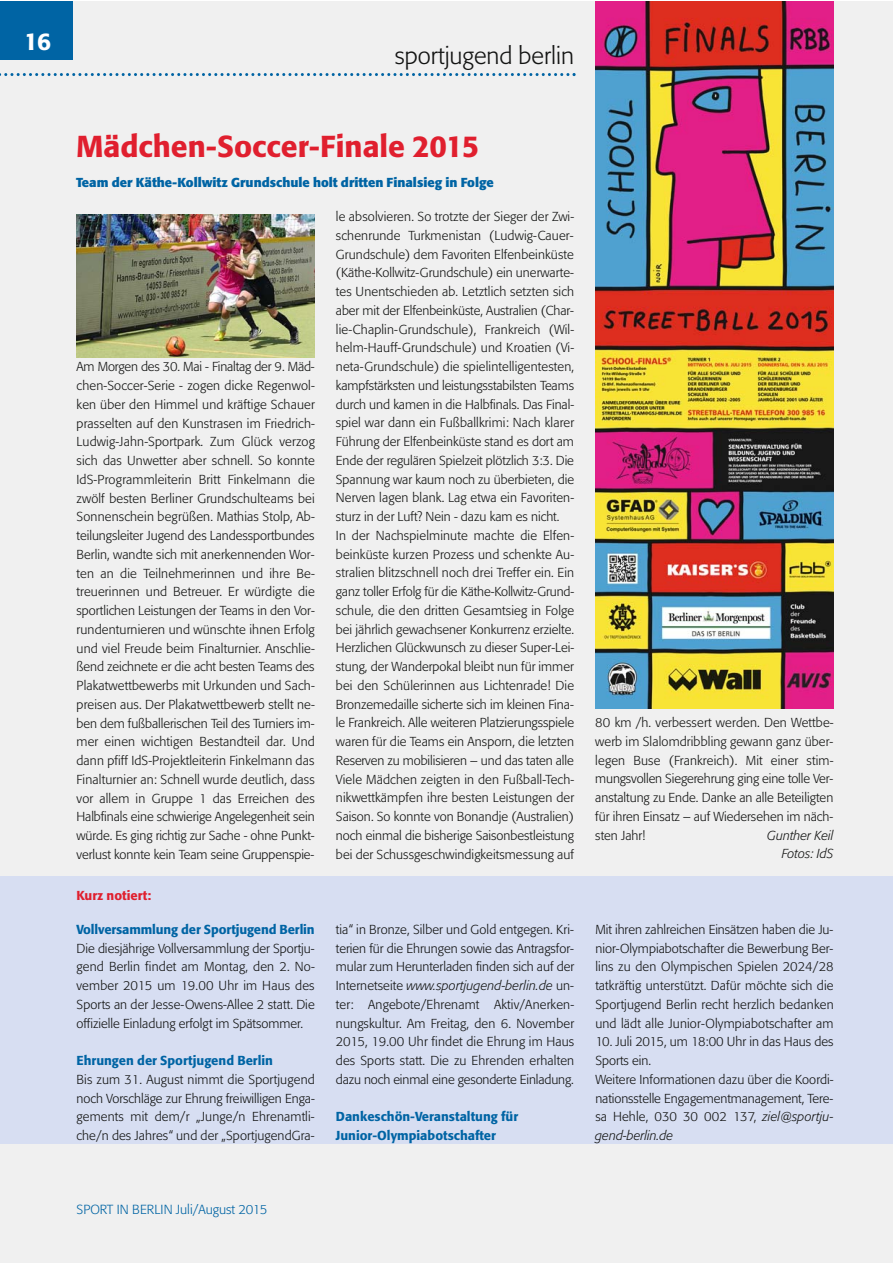
<style>
.page{position:relative;width:893px;height:1263px;background:#fff}
.page>*{position:absolute;margin:0;border:0;box-sizing:border-box;transform-origin:0 0}
.t1{font:500 30px "Formata";color:#e01f2e}
.t2{font:300 24px "Formata";color:#131413}
.t3{font:500 24px "Formata";color:#fff}
.t4{font:300 13.05px "Formata";color:#0064a4}
.t5{font:300 12.9px/18.8px "Formata";color:#131413;text-align:justify}
.t6{font:500 12.9px/18.8px "Formata";color:#0064a4}
.t7{font:700 12.9px "Formata";color:#0064a4}
.t8{font:italic 300 12.9px/18.8px "Formata";color:#131413;text-align:right}
.t9{font:500 12.9px "Formata";color:#e01f2e}
.s1{font-style:italic}
</style>
<div class="page">
<div style="left:0;top:1px;width:892px;height:1262px;background:#f0f0f0"></div>
<div style="left:0;top:1px;width:72px;height:59px;background:#0064a4"></div>
<svg style="left:0;top:73px;width:576px;height:3px"></svg>
<div style="left:0;top:876px;width:892px;height:268px;background:#d7def2"></div>
<img style="left:595px;top:1px;width:238px;height:707px">
<img style="left:77px;top:214px;width:238px;height:144px">
<h2 class="t3" style="left:24px;top:27px;width:28px">16</h2>
<h2 class="t2" style="left:395px;top:41px;width:181px">sportjugend berlin</h2>
<h1 class="t1" style="left:76px;top:128px;width:405px">Mädchen-Soccer-Finale 2015</h1>
<p class="t7" style="left:76px;top:174px;width:419px">Team der Käthe-Kollwitz Grundschule holt dritten Finalsieg in Folge</p>
<p class="t5" style="left:77px;top:358px;width:240px">Am Morgen des 30. Mai - Finaltag der 9. Mäd&shy;chen-Soccer-Serie - zogen dicke Regenwol&shy;ken über den Himmel und kräftige Schauer prasselten auf den Kunstrasen im Friedrich-Ludwig-Jahn-Sportpark. Zum Glück verzog sich das Unwetter aber schnell. So konnte IdS-Programmleiterin Britt Finkelmann die zwölf besten Berliner Grundschulteams bei Sonnenschein begrüßen. Mathias Stolp, Ab&shy;teilungsleiter Jugend des Landessportbundes Berlin, wandte sich mit anerkennenden Wor&shy;ten an die Teilnehmerinnen und ihre Be&shy;treuerinnen und Betreuer. Er würdigte die sportlichen Leistungen der Teams in den Vor&shy;rundenturnieren und wünschte ihnen Erfolg und viel Freude beim Finalturnier. Anschlie&shy;ßend zeichnete er die acht besten Teams des Plakatwettbewerbs mit Urkunden und Sach&shy;preisen aus. Der Plakatwettbewerb stellt ne&shy;ben dem fußballerischen Teil des Turniers im&shy;mer einen wichtigen Bestandteil dar. Und dann pfiff IdS-Projektleiterin Finkelmann das Finalturnier an: Schnell wurde deutlich, dass vor allem in Gruppe 1 das Erreichen des Halbfinals eine schwierige Angelegenheit sein würde. Es ging richtig zur Sache - ohne Punkt&shy;verlust konnte kein Team seine Gruppenspie-</p>
<p class="t9" style="left:77px;top:887px;width:76px">Kurz notiert:</p>
<p class="t6" style="left:77px;top:920px;width:240px">Vollversammlung der Sportjugend Berlin</p>
<p class="t5" style="left:77px;top:939px;width:240px">Die diesjährige Vollversammlung der Sportju&shy;gend Berlin findet am Montag, den 2. No&shy;vember 2015 um 19.00 Uhr im Haus des Sports an der Jesse-Owens-Allee 2 statt. Die offizielle Einladung erfolgt im Spätsommer.</p>
<p class="t6" style="left:77px;top:1051px;width:198px">Ehrungen der Sportjugend Berlin</p>
<p class="t5" style="left:76px;top:1070px;width:240px">Bis zum 31. August nimmt die Sportjugend noch Vorschläge zur Ehrung freiwilligen Enga&shy;gements mit dem/r „Junge/n Ehrenamtli&shy;che/n des Jahres“ und der „SportjugendGra-</p>
<p class="t5" style="left:336px;top:207px;width:240px;text-align:left">le absolvieren. So trotzte der Sieger der Zwi&shy;schenrunde Turkmenistan (Ludwig-Cauer-Grundschule) dem Favoriten Elfenbeinküste (Käthe-Kollwitz-Grundschule) ein unerwarte&shy;tes Unentschieden ab. Letztlich setzten sich aber mit der Elfenbeinküste, Australien (Char&shy;lie-Chaplin-Grundschule), Frankreich (Wil&shy;helm-Hauff-Grundschule) und Kroatien (Vi&shy;neta-Grundschule) die spielintelligentesten, kampfstärksten und leistungsstabilsten Teams durch und kamen in die Halbfinals. Das Final&shy;spiel war dann ein Fußballkrimi: Nach klarer Führung der Elfenbeinküste stand es dort am Ende der regulären Spielzeit plötzlich 3:3. Die Spannung war kaum noch zu überbieten, die Nerven lagen blank. Lag etwa ein Favoriten&shy;sturz in der Luft? Nein - dazu kam es nicht.<br>In der Nachspielminute machte die Elfen&shy;beinküste kurzen Prozess und schenkte Au&shy;stralien blitzschnell noch drei Treffer ein. Ein ganz toller Erfolg für die Käthe-Kollwitz-Grund&shy;schule, die den dritten Gesamtsieg in Folge bei jährlich gewachsener Konkurrenz erzielte.<br>Herzlichen Glückwunsch zu dieser Super-Lei&shy;stung, der Wanderpokal bleibt nun für immer bei den Schülerinnen aus Lichtenrade! Die Bronzemedaille sicherte sich im kleinen Fina&shy;le Frankreich. Alle weiteren Platzierungsspiele waren für die Teams ein Ansporn, die letzten Reserven zu mobilisieren – und das taten alle Viele Mädchen zeigten in den Fußball-Tech&shy;nikwettkämpfen ihre besten Leistungen der Saison. So konnte von Bonandje (Australien) noch einmal die bisherige Saisonbestleistung bei der Schussgeschwindigkeitsmessung auf</p>
<p class="t5" style="left:336px;top:920px;width:240px">tia“ in Bronze, Silber und Gold entgegen. Kri&shy;terien für die Ehrungen sowie das Antragsfor&shy;mular zum Herunterladen finden sich auf der Internetseite <span class="s1">www.sportjugend-berlin.de</span> un&shy;ter: Angebote/Ehrenamt Aktiv/Anerken&shy;nungskultur. Am Freitag, den 6. November 2015, 19.00 Uhr findet die Ehrung im Haus des Sports statt. Die zu Ehrenden erhalten dazu noch einmal eine gesonderte Einladung.</p>
<p class="t6" style="left:336px;top:1107px;width:184px">Dankeschön-Veranstaltung für<br>Junior-Olympiabotschafter</p>
<p class="t5" style="left:595px;top:713px;width:240px">80 km /h. verbessert werden. Den Wettbe&shy;werb im Slalomdribbling gewann ganz über&shy;legen Buse (Frankreich). Mit einer stim&shy;mungsvollen Siegerehrung ging eine tolle Ver&shy;anstaltung zu Ende. Danke an alle Beteiligten für ihren Einsatz – auf Wiedersehen im näch&shy;sten Jahr!</p>
<p class="t8" style="left:767px;top:826px;width:68px">Gunther Keil<br>Fotos: IdS</p>
<p class="t5" style="left:595px;top:920px;width:240px">Mit ihren zahlreichen Einsätzen haben die Ju&shy;nior-Olympiabotschafter die Bewerbung Ber&shy;lins zu den Olympischen Spielen 2024/28 tatkräftig unterstützt. Dafür möchte sich die Sportjugend Berlin recht herzlich bedanken und lädt alle Junior-Olympiabotschafter am</p>
<p class="t5" style="left:595px;top:1032px;width:240px;text-align:left">10. Juli 2015, um 18:00 Uhr in das Haus des Sports ein.<br>Weitere Informationen dazu über die Koordi&shy;nationsstelle Engagementmanagement, Tere&shy;sa Hehle, 030 30 002 137, <span class="s1">ziel@sportju&shy;gend-berlin.de</span></p>
<p class="t4" style="left:77px;top:1202px;width:192px">SPORT IN BERLIN Juli/August 2015</p>
</div>
